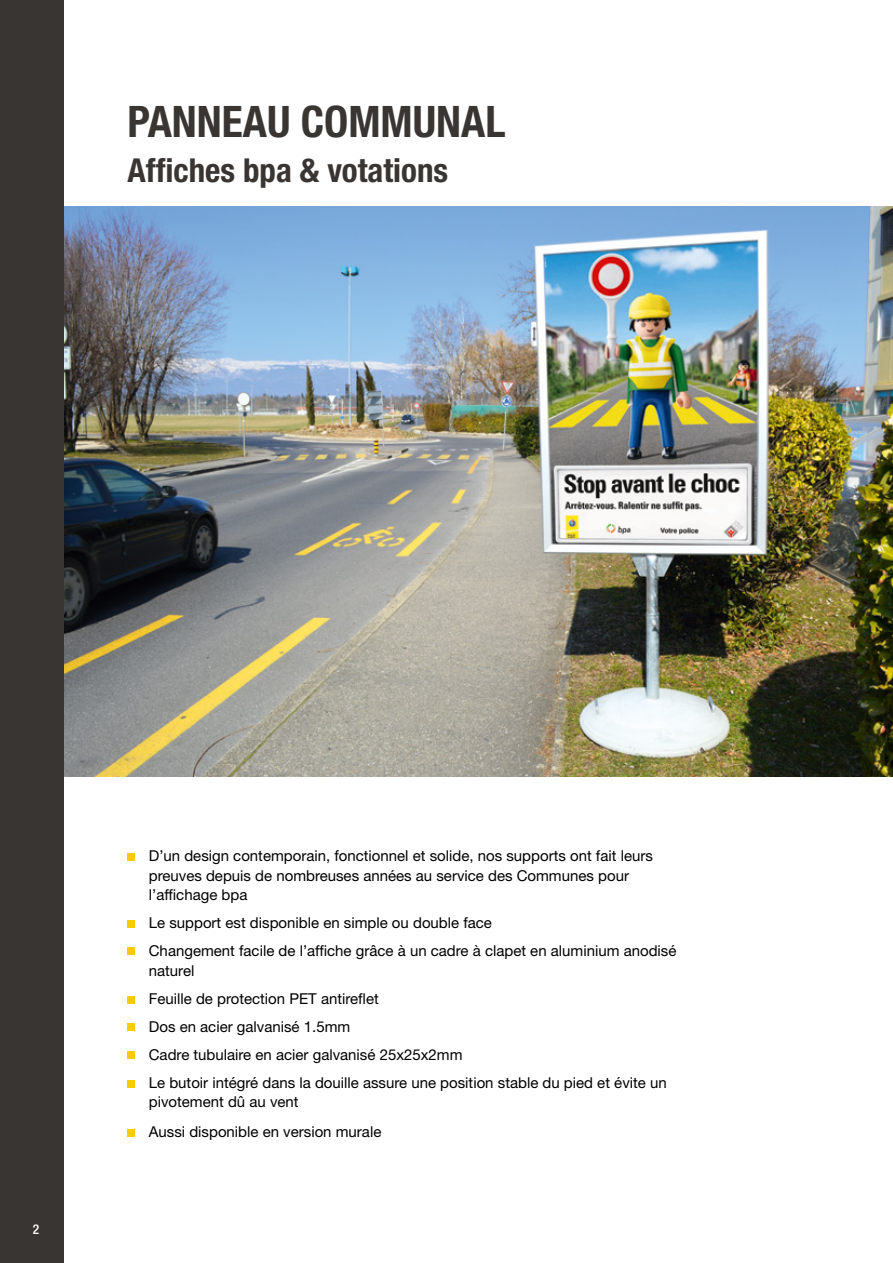
<style>
.page{position:relative;width:893px;height:1263px;background:#fff}
.page>*{position:absolute;margin:0;border:0;box-sizing:border-box;transform-origin:0 0}
.t1{font:700 condensed 43.5px "Helvetica Neue LT Std";color:#393533}
.t2{font:700 condensed 33px "Helvetica Neue LT Std";color:#393533}
.t3{font:15px/28px "Helvetica Neue LT Std";color:#000}
.t4{font:500 condensed 13.5px "Helvetica Neue LT Std";color:#fff}
</style>
<div class="page">
<img style="left:64px;top:207px;width:829px;height:569px">
<div style="left:0;top:0;width:64px;height:1263px;background:#393533"></div>
<div style="left:128px;top:853px;width:7px;height:8px;background:#feca00"></div>
<div style="left:128px;top:920px;width:7px;height:8px;background:#feca00"></div>
<div style="left:128px;top:1051px;width:7px;height:8px;background:#feca00"></div>
<div style="left:128px;top:947px;width:7px;height:8px;background:#feca00"></div>
<div style="left:128px;top:996px;width:7px;height:8px;background:#feca00"></div>
<div style="left:128px;top:1023px;width:7px;height:8px;background:#feca00"></div>
<div style="left:128px;top:1129px;width:7px;height:8px;background:#feca00"></div>
<div style="left:128px;top:1080px;width:7px;height:8px;background:#feca00"></div>
<h1 class="t1" style="left:128px;top:96px;width:379px">PANNEAU COMMUNAL</h1>
<h2 class="t2" style="left:128px;top:151px;width:322px">Affiches bpa &amp; votations</h2>
<p class="t4" style="left:33px;top:1221px;width:8px">2</p>
<p class="t3" style="left:149px;top:846px;width:506px;line-height:19.5px">D’un design contemporain, fonctionnel et solide, nos supports ont fait leurs preuves depuis de nombreuses années au service des Communes pour l’affichage bpa</p>
<p class="t3" style="left:149px;top:909px;width:529px">Le support est disponible en simple ou double face<br>Changement facile de l’affiche grâce à un cadre à clapet en aluminium anodisé</p>
<p class="t3" style="left:149px;top:956px;width:519px">naturel<br>Feuille de protection PET antireflet<br>Dos en acier galvanisé 1.5mm<br>Cadre tubulaire en acier galvanisé 25x25x2mm<br>Le butoir intégré dans la douille assure une position stable du pied et évite un</p>
<p class="t3" style="left:149px;top:1087px;width:234px;line-height:29.5px">pivotement dû au vent<br>Aussi disponible en version murale</p>
</div>
